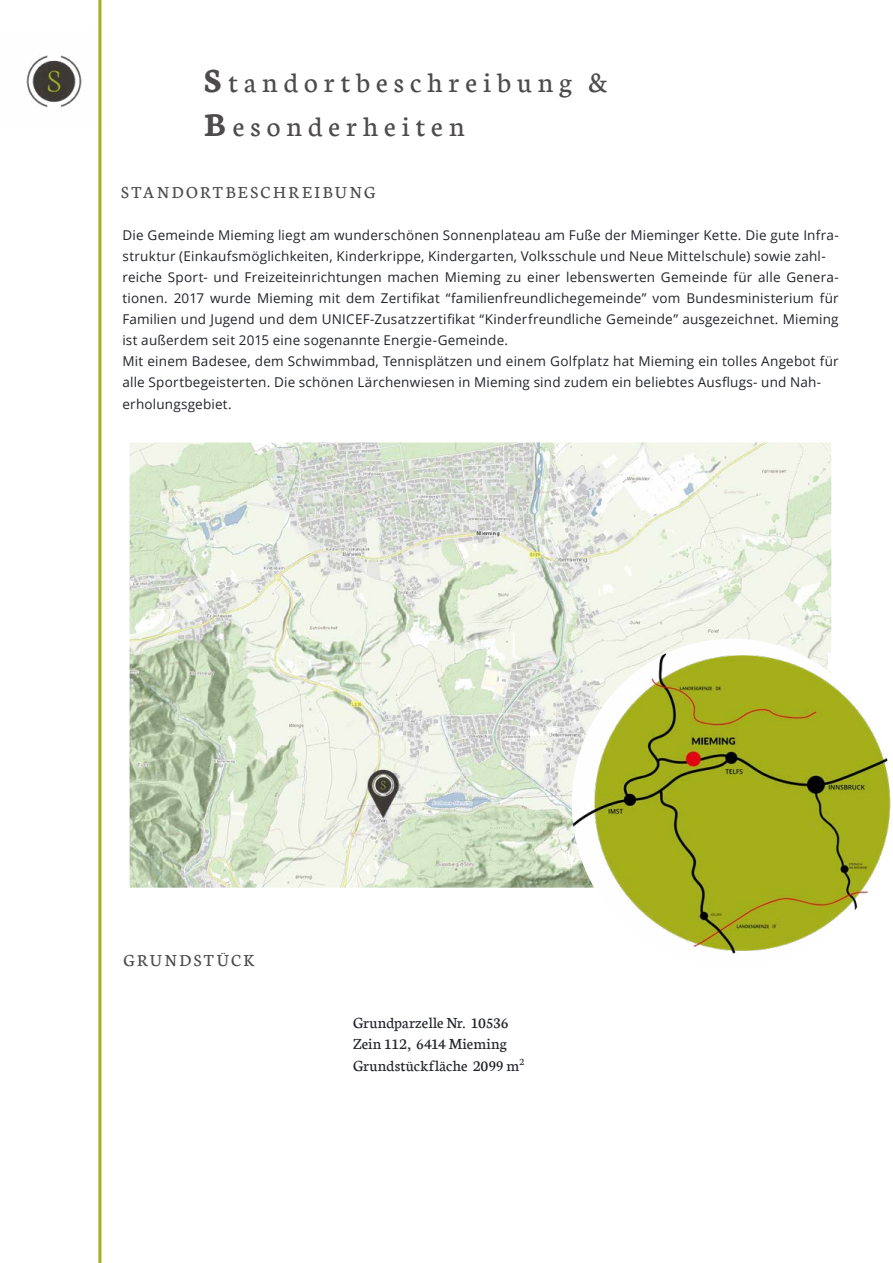
<style>
.page{position:relative;width:893px;height:1263px;background:#fff}
.page>*{position:absolute;margin:0;border:0;box-sizing:border-box;transform-origin:0 0}
.t1{font:30px/43.2px "Neuton";letter-spacing:.2em;color:#4d4b4b}
.t2{font:18px "Neuton";letter-spacing:.15em;color:#4d4b4b}
.t3{font:16.5px/21.5px "Neuton";letter-spacing:.005em;color:#222429}
.t4{font:13.5px/21px "Open Sans";letter-spacing:.015em;color:#222429}
.s1{font-weight:700;font-size:36px}
</style>
<div class="page">
<svg style="left:98px;top:0;width:3px;height:1263px;background:#b0ba3b"></svg>
<img style="left:26px;top:30px;width:76px;height:94px">
<img style="left:130px;top:443px;width:701px;height:444px">
<img style="left:572px;top:639px;width:319px;height:315px">
<img style="left:364px;top:764px;width:39px;height:57px">
<div style="left:828px;top:653px;width:23px;height:17px;background:#fff"></div>
<h1 class="t1" style="left:204px;top:61px;width:405px"><span class="s1">S</span>tandortbeschreibung &amp;<br><span class="s1">B</span>esonderheiten</h1>
<h2 class="t2" style="left:121px;top:183px;width:256px">STANDORTBESCHREIBUNG</h2>
<p class="t4" style="left:122px;top:225px;width:718px">Die Gemeinde Mieming liegt am wunderschönen Sonnenplateau am Fuße der Mieminger Kette. Die gute Infra&shy;struktur (Einkaufsmöglichkeiten, Kinderkrippe, Kindergarten, Volksschule und Neue Mittelschule) sowie zahl&shy;reiche Sport- und Freizeiteinrichtungen machen Mieming zu einer lebenswerten Gemeinde für alle Genera&shy;tionen. 2017 wurde Mieming mit dem Zertifikat “familienfreundlichegemeinde” vom Bundesministerium für Familien und Jugend und dem UNICEF-Zusatzzertifikat “Kinderfreundliche Gemeinde” ausgezeichnet. Mieming ist außerdem seit 2015 eine sogenannte Energie-Gemeinde.<br>Mit einem Badesee, dem Schwimmbad, Tennisplätzen und einem Golfplatz hat Mieming ein tolles Angebot für alle Sportbegeisterten. Die schönen Lärchenwiesen in Mieming sind zudem ein beliebtes Ausflugs- und Nah&shy;erholungsgebiet.</p>
<h2 class="t2" style="left:124px;top:951px;width:132px">GRUNDSTÜCK</h2>
<p class="t3" style="left:353px;top:1012px;width:173px">Grundparzelle Nr. 10536<br>Zein 112, 6414 Mieming<br>Grundstückfläche 2099 m<sup>2</sup></p>
</div>
